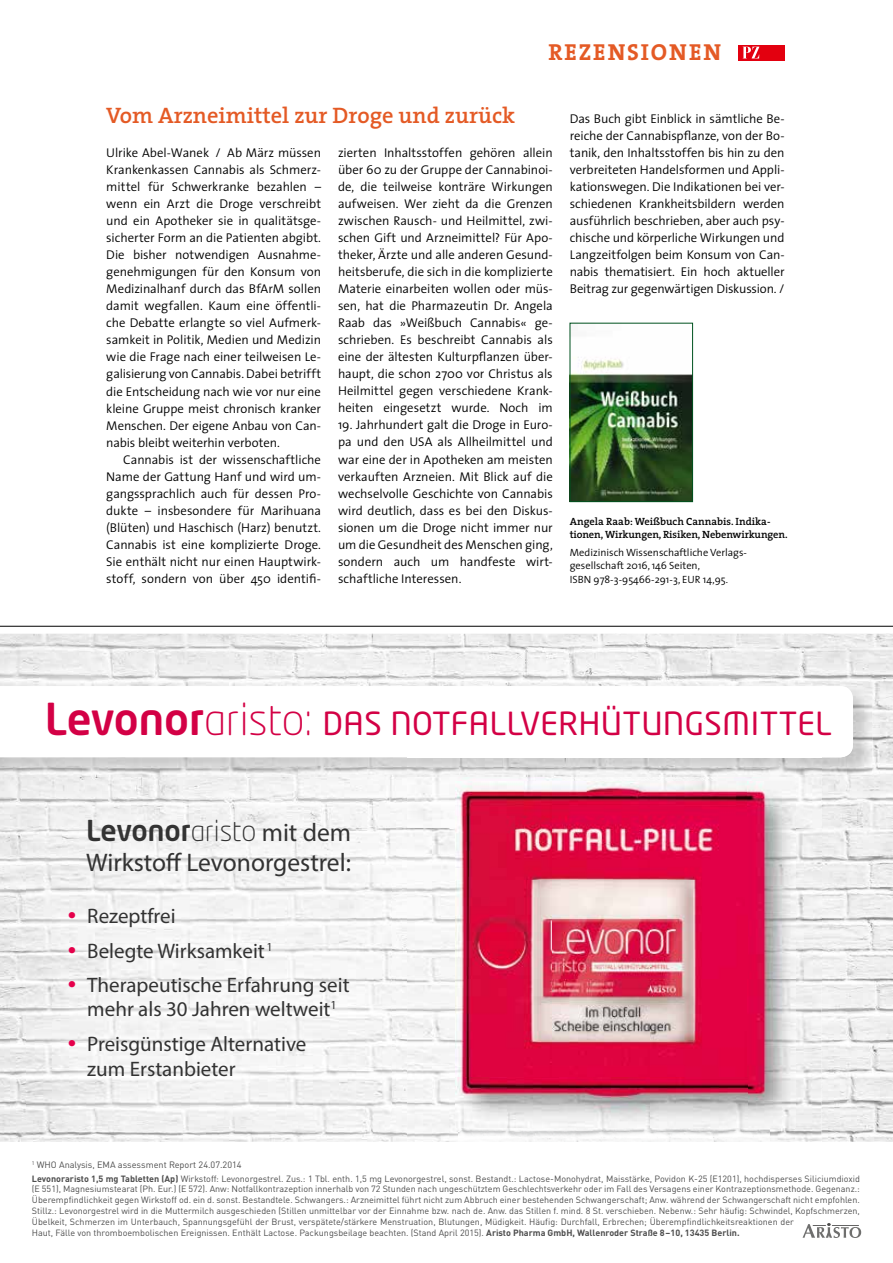
<style>
.page{position:relative;width:893px;height:1263px;background:#fff}
.page>*{position:absolute;margin:0;border:0;box-sizing:border-box;transform-origin:0 0}
.t1{font:31.5px "Neo Tech Std";letter-spacing:.02em;color:#d30045}
.t2{font:500 28.5px "Neo Tech Std";letter-spacing:-.005em;color:#333}
.t3{font:25.5px "Myriad Pro";color:#333}
.t4{font:700 23.25px "The Serif";letter-spacing:.08em;color:#e45a25}
.t5{font:600 22.5px "The Serif";color:#e45a25}
.t6{font:21px/24px "Myriad Pro";color:#333;text-align:center}
.t7{font:300 12.75px/17px "The Sans";letter-spacing:-.005em;color:#000;text-align:justify}
.t8{font:300 10.5px/13.5px "The Sans";color:#000}
.t9{font:600 10.5px/13.5px "The Serif";letter-spacing:-.01em;color:#000}
.t10{font:9.15px "DINOT";color:#4d4d4d}
.t11{font:9px/10.8px "DINOT";color:#4d4d4d}
.s1{font-weight:500;font-size:43.5px}
.s2{font-weight:300;font-size:43.5px}
.s3{font-weight:300}
.s4{font-family:"Myriad Pro";font-weight:400;font-size:25.5px}
.s5{font-size:30px;color:#e5004b}
.s6{font-weight:700}
</style>
<div class="page">
<div style="left:738px;top:45px;width:46px;height:15px;background:#e3000f"></div>
<svg style="left:743px;top:47px;width:16px;height:11px"></svg>
<img style="left:0;top:634px;width:893px;height:508px">
<img style="left:26px;top:866px;width:366px;height:253px">
<img style="left:821px;top:688px;width:51px;height:88px">
<img style="left:0;top:757px;width:821px;height:19px">
<svg style="left:0;top:686px;width:853px;height:71px"></svg>
<img style="left:407px;top:776px;width:155px;height:52px">
<img style="left:562px;top:776px;width:156px;height:6px">
<img style="left:718px;top:776px;width:103px;height:52px">
<img style="left:407px;top:828px;width:49px;height:157px">
<img style="left:796px;top:828px;width:25px;height:157px">
<img style="left:407px;top:985px;width:52px;height:157px">
<img style="left:770px;top:985px;width:51px;height:157px">
<img style="left:459px;top:1127px;width:311px;height:15px">
<div style="left:407px;top:739px;width:414px;height:18px;background:#fff"></div>
<img style="left:456px;top:782px;width:340px;height:345px">
<svg style="left:802px;top:1223px;width:59px;height:15px"></svg>
<hr style="left:0;top:626px;width:893px;height:1px;background:#000">
<img style="left:572px;top:357px;width:119px;height:143px">
<div style="left:570px;top:323px;width:123px;height:179px;border:1px solid #00521f"></div>
<h3 class="t4" style="left:548px;top:38px;width:174px">REZENSIONEN</h3>
<h3 class="t5" style="left:106px;top:101px;width:410px">Vom Arzneimittel zur Droge und zurück</h3>
<p class="t7" style="left:106px;top:145px;width:216px">Ulrike Abel-Wanek / Ab März müssen Krankenkassen Cannabis als Schmerz&shy;mittel für Schwerkranke bezahlen – wenn ein Arzt die Droge verschreibt und ein Apotheker sie in qualitätsge&shy;sicherter Form an die Patienten abgibt.<br>Die bisher notwendigen Ausnahme&shy;genehmigungen für den Konsum von Medizinalhanf durch das BfArM sollen damit wegfallen. Kaum eine öffentli&shy;che Debatte erlangte so viel Aufmerk&shy;samkeit in Politik, Medien und Medizin wie die Frage nach einer teilweisen Le&shy;galisierung von Cannabis. Dabei betrifft die Entscheidung nach wie vor nur eine kleine Gruppe meist chronisch kranker Menschen. Der eigene Anbau von Can&shy;nabis bleibt weiterhin verboten.</p>
<p class="t7" style="left:106px;top:451px;width:216px;text-indent:17px">Cannabis ist der wissenschaftliche Name der Gattung Hanf und wird um&shy;gangssprachlich auch für dessen Pro&shy;dukte – insbesondere für Marihuana (Blüten) und Haschisch (Harz) benutzt.<br>Cannabis ist eine komplizierte Droge.<br>Sie enthält nicht nur einen Hauptwirk&shy;stoff, sondern von über 450 identifi-</p>
<p class="t7" style="left:338px;top:145px;width:216px">zierten Inhaltsstoffen gehören allein über 60 zu der Gruppe der Cannabinoi&shy;de, die teilweise konträre Wirkungen aufweisen. Wer zieht da die Grenzen zwischen Rausch- und Heilmittel, zwi&shy;schen Gift und Arzneimittel? Für Apo&shy;theker, Ärzte und alle anderen Gesund&shy;heitsberufe, die sich in die komplizierte Materie einarbeiten wollen oder müs&shy;sen, hat die Pharmazeutin Dr. Angela Raab das »Weißbuch Cannabis« ge&shy;schrieben. Es beschreibt Cannabis als eine der ältesten Kulturpflanzen über&shy;haupt, die schon 2700 vor Christus als Heilmittel gegen verschiedene Krank&shy;heiten eingesetzt wurde. Noch im</p>
<p class="t7" style="left:338px;top:417px;width:216px">19. Jahrhundert galt die Droge in Euro&shy;pa und den USA als Allheilmittel und war eine der in Apotheken am meisten verkauften Arzneien. Mit Blick auf die wechselvolle Geschichte von Cannabis wird deutlich, dass es bei den Diskus&shy;sionen um die Droge nicht immer nur um die Gesundheit des Menschen ging, sondern auch um handfeste wirt&shy;schaftliche Interessen.</p>
<p class="t7" style="left:570px;top:111px;width:216px">Das Buch gibt Einblick in sämtliche Be&shy;reiche der Cannabispflanze, von der Bo&shy;tanik, den Inhaltsstoffen bis hin zu den verbreiteten Handelsformen und Appli&shy;kationswegen. Die Indikationen bei ver&shy;schiedenen Krankheitsbildern werden ausführlich beschrieben, aber auch psy&shy;chische und körperliche Wirkungen und Langzeitfolgen beim Konsum von Can&shy;nabis thematisiert. Ein hoch aktueller Beitrag zur gegenwärtigen Diskussion. /</p>
<p class="t9" style="left:570px;top:514px;width:219px">Angela Raab: Weißbuch Cannabis. Indika&shy;tionen, Wirkungen, Risiken, Nebenwirkungen.</p>
<p class="t8" style="left:570px;top:546px;width:178px">Medizinisch Wissenschaftliche Verlags&shy;gesellschaft 2016, 146 Seiten,<br>ISBN 978-3-95466-291-3, EUR 14,95.</p>
<h1 class="t1" style="left:45px;top:704px;width:788px"><span class="s1">Levonor</span><span class="s2">aristo:</span> DAS NOTFALLVERHÜTUNGSMITTEL</h1>
<h2 class="t2" style="left:86px;top:813px;width:266px">Levonor<span class="s3">aristo</span> <span class="s4">mit dem</span></h2>
<h3 class="t3" style="left:86px;top:847px;width:266px">Wirkstoff Levonorgestrel:</h3>
<h3 class="t6" style="left:68px;top:904px;width:109px"><span class="s5">•</span> Rezeptfrei</h3>
<h3 class="t6" style="left:68px;top:938px;width:207px"><span class="s5">•</span> Belegte Wirksamkeit <sup>1</sup></h3>
<h3 class="t6" style="left:68px;top:973px;width:283px"><span class="s5">•</span> Therapeutische Erfahrung seit mehr als 30 Jahren weltweit<sup>1</sup></h3>
<h3 class="t6" style="left:87px;top:1031px;width:221px;line-height:25.5px;text-align:left;text-indent:-20px"><span class="s5">•</span> Preisgünstige Alternative zum Erstanbieter</h3>
<p class="t10" style="left:32px;top:1159px;width:211px"><sup>1</sup> WHO Analysis, EMA assessment Report 24.07.2014</p>
<p class="t11" style="left:32px;top:1173px;width:830px"><span class="s6">Levonoraristo 1,5 mg Tabletten (Ap)</span> Wirkstoff: Levonorgestrel. Zus.: 1 Tbl. enth. 1,5 mg Levonorgestrel, sonst. Bestandt.: Lactose-Monohydrat, Maisstärke, Povidon K-25 (E1201), hochdisperses Siliciumdioxid (E 551), Magnesiumstearat (Ph. Eur.) (E 572). Anw: Notfallkontrazeption innerhalb von 72 Stunden nach ungeschütztem Geschlechtsverkehr oder im Fall des Versagens einer Kontrazeptionsmethode. Gegenanz.:<br>Überempfindlichkeit gegen Wirkstoff od. ein d. sonst. Bestandtele. Schwangers.: Arzneimittel führt nicht zum Abbruch einer bestehenden Schwangerschaft; Anw. während der Schwangerschaft nicht empfohlen.<br>Stillz.: Levonorgestrel wird in die Muttermilch ausgeschieden (Stillen unmittelbar vor der Einnahme bzw. nach de. Anw. das Stillen f. mind. 8 St. verschieben. Nebenw.: Sehr häufig: Schwindel, Kopfschmerzen, Übelkeit, Schmerzen im Unterbauch, Spannungsgefühl der Brust, verspätete/stärkere Menstruation, Blutungen, Müdigkeit. Häufig: Durchfall, Erbrechen; Überempfindlichkeitsreaktionen der<br>Haut, Fälle von thromboembolischen Ereignissen. Enthält Lactose. Packungsbeilage beachten. (Stand April 2015). <span class="s6">Aristo Pharma GmbH, Wallenroder Straße 8–10, 13435 Berlin.</span></p>
</div>
